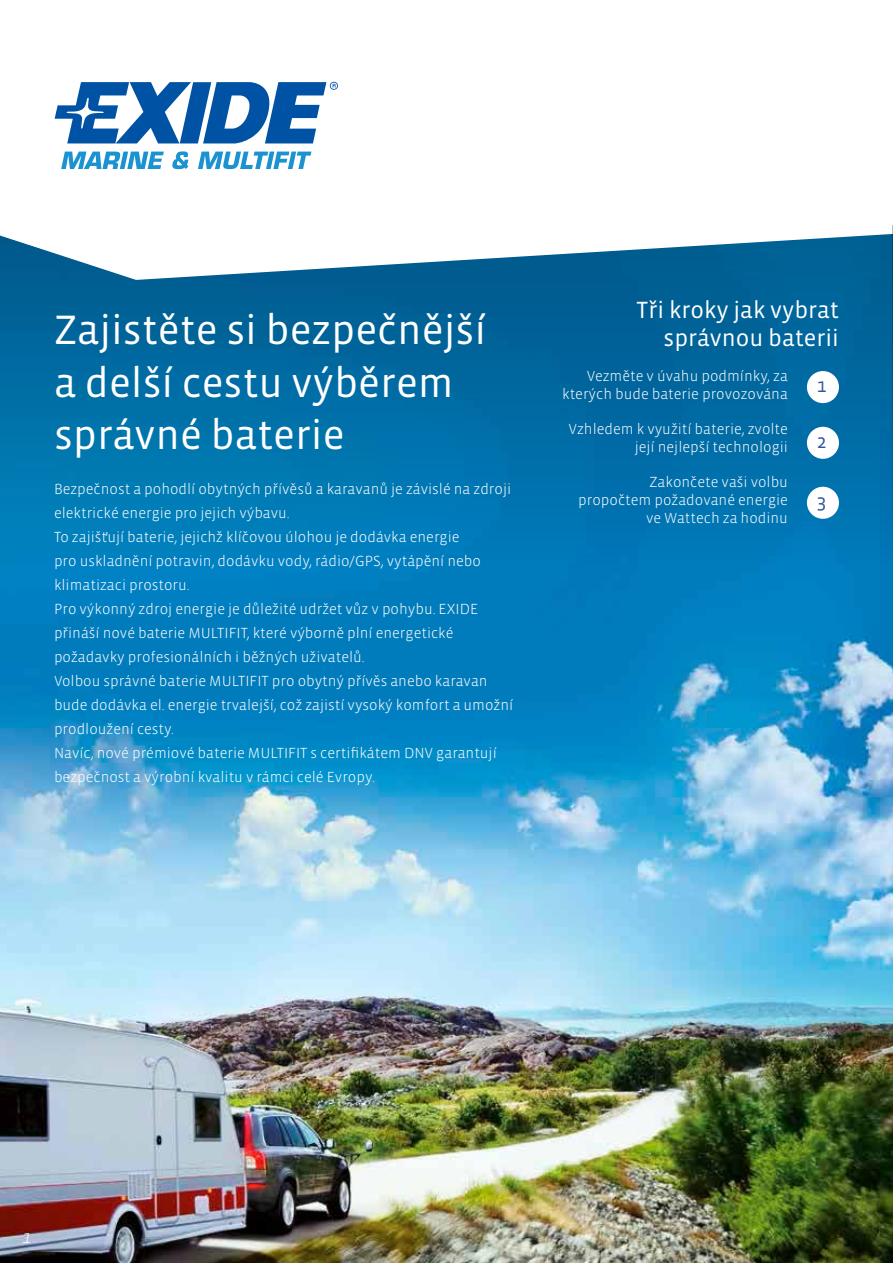
<style>
.page{position:relative;width:893px;height:1263px;background:#fff}
.page>*{position:absolute;margin:0;border:0;box-sizing:border-box;transform-origin:0 0}
.t1{font:42px/52.5px "Vista Sans OTCE";color:#fff}
.t2{font:24px/28.8px "Vista Sans OTCE";color:#fff;text-align:right}
.t3{font:19.5px "Vista Sans OTCE";color:#34549e}
.t4{font:italic 300 18px "Vista Sans OT";color:#fff}
.t5{font:300 15px/24px "Vista Sans OTCE";color:#fff;text-align:right}
</style>
<div class="page">
<img style="left:0;top:566px;width:893px;height:697px">
<svg style="left:0;top:280px;width:893px;height:286px;background:#006ea7"></svg>
<svg style="left:0;top:81px;width:893px;height:199px"></svg>
<svg style="left:55px;top:82px;width:283px;height:61px"></svg>
<svg style="left:61px;top:152px;width:103px;height:17px"></svg>
<svg style="left:172px;top:151px;width:17px;height:18px"></svg>
<svg style="left:198px;top:152px;width:113px;height:17px"></svg>
<div style="left:807px;top:371px;width:32px;height:32px;background:#fff;border-radius:50%"></div>
<div style="left:807px;top:427px;width:32px;height:32px;background:#fff;border-radius:50%"></div>
<div style="left:807px;top:487px;width:32px;height:32px;background:#fff;border-radius:50%"></div>
<h1 class="t1" style="left:54px;top:302px;width:434px">Zajistěte si bezpečnější a delší cestu výběrem správné baterie</h1>
<p class="t5" style="left:54px;top:477px;width:461px;text-align:left">Bezpečnost a pohodlí obytných přívěsů a karavanů je závislé na zdroji elektrické energie pro jejich výbavu.<br>To zajišťují baterie, jejichž klíčovou úlohou je dodávka energie<br>pro uskladnění potravin, dodávku vody, rádio/GPS, vytápění nebo klimatizaci prostoru.<br>Pro výkonný zdroj energie je důležité udržet vůz v pohybu. EXIDE přináší nové baterie MULTIFIT, které výborně plní energetické požadavky profesionálních i běžných uživatelů.<br>Volbou správné baterie MULTIFIT pro obytný přívěs anebo karavan bude dodávka el. energie trvalejší, což zajistí vysoký komfort a umožní prodloužení cesty.<br>Navíc, nové prémiové baterie MULTIFIT s certifikátem DNV garantují bezpečnost a výrobní kvalitu v rámci celé Evropy.</p>
<h2 class="t2" style="left:637px;top:294px;width:204px">Tři kroky jak vybrat správnou baterii</h2>
<p class="t5" style="left:562px;top:367px;width:227px;line-height:18px">Vezměte v úvahu podmínky, za kterých bude baterie provozována</p>
<p class="t5" style="left:568px;top:420px;width:221px;line-height:18px">Vzhledem k využití baterie, zvolte její nejlepší technologii</p>
<p class="t5" style="left:578px;top:473px;width:211px;line-height:18px">Zakončete vaši volbu propočtem požadované energie ve Wattech za hodinu</p>
<h3 class="t3" style="left:817px;top:374px;width:11px">1</h3>
<h3 class="t3" style="left:817px;top:429px;width:11px">2</h3>
<h3 class="t3" style="left:817px;top:489px;width:11px">3</h3>
<p class="t4" style="left:22px;top:1228px;width:10px">1</p>
</div>
